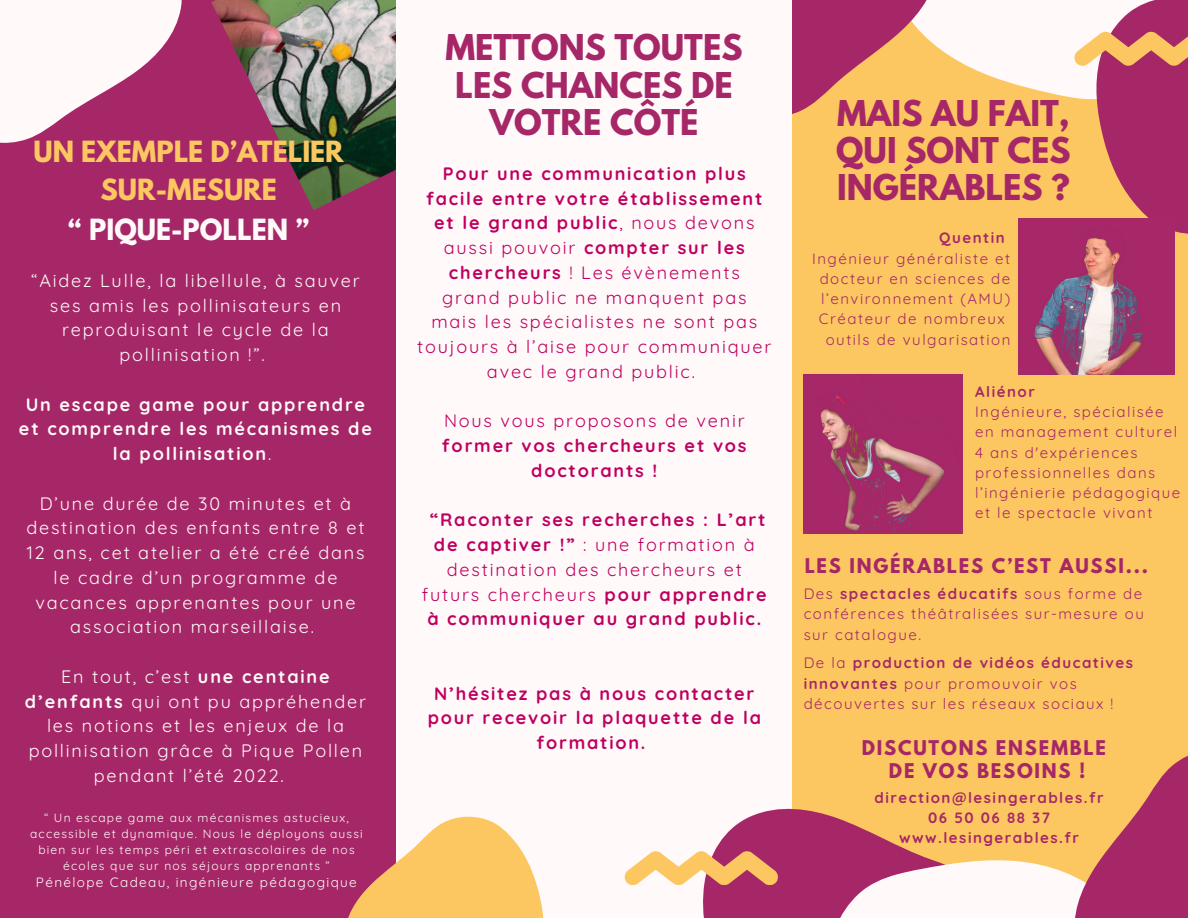
<style>
.page{position:relative;width:1188px;height:918px;background:#fcc761}
.page>*{position:absolute;margin:0;border:0;box-sizing:border-box;transform-origin:0 0}
.t1{font:700 31.5px/37.2px "League Spartan";color:#a62767;text-align:center}
.t2{font:700 25.8px/38.2px "League Spartan";color:#fcc761;text-align:center}
.t3{font:700 25.8px "League Spartan";color:#fffaf9}
.t4{font:18px/24.8px "Quicksand";letter-spacing:.1em;color:#fffaf9;text-align:center}
.t5{font:700 18px/24.8px "Quicksand";letter-spacing:.1em;color:#be0060;text-align:center}
.t6{font:18px/24.8px "Quicksand";letter-spacing:.1em;color:#be0060;text-align:center}
.t7{font:700 18px/24.8px "Quicksand";letter-spacing:.1em;color:#fffaf9;text-align:center}
.t8{font:700 18px/22.5px "League Spartan";letter-spacing:.1em;color:#a62767;text-align:center}
.t9{font:15px/20.2px "Quicksand";letter-spacing:.1em;color:#a62767}
.t10{font:700 15px/20px "Quicksand";letter-spacing:.1em;color:#a62767;text-align:center}
.t11{font:13.5px "Quicksand";letter-spacing:.1em;color:#fffaf9}
.t12{font:12px/16px "Quicksand";letter-spacing:.1em;color:#fffaf9;text-align:center}
.s1{font-weight:400}
.s2{font-weight:700}
</style>
<div class="page">
<div style="left:0;top:0;width:396px;height:918px;background:#a62767"></div>
<img style="left:211px;top:0;width:185px;height:210px">
<svg style="left:965px;top:0;width:80px;height:92px;background:#fef3e5"></svg>
<svg style="left:792px;top:0;width:173px;height:114px"></svg>
<svg style="left:1045px;top:0;width:143px;height:281px"></svg>
<div style="left:396px;top:0;width:396px;height:918px;background:#fffaf9"></div>
<svg style="left:1010px;top:860px;width:50px;height:58px;background:#fef6ed"></svg>
<svg style="left:1060px;top:755px;width:128px;height:163px"></svg>
<svg style="left:624px;top:808px;width:386px;height:110px"></svg>
<svg style="left:348px;top:816px;width:196px;height:102px"></svg>
<svg style="left:0;top:0;width:182px;height:143px"></svg>
<img style="left:1019px;top:219px;width:155px;height:155px">
<img style="left:804px;top:375px;width:158px;height:158px">
<h2 class="t2" style="left:34px;top:136px;width:312px">UN EXEMPLE D’ATELIER<br>SUR-MESURE</h2>
<p class="t3" style="left:68px;top:217px;width:243px">“ PIQUE-POLLEN ”</p>
<h5 class="t4" style="left:31px;top:268px;width:330px">“Aidez Lulle, la libellule, à sauver ses amis les pollinisateurs en reproduisant le cycle de la pollinisation !”.</h5>
<h5 class="t7" style="left:19px;top:392px;width:355px">Un escape game pour apprendre et comprendre les mécanismes de la pollinisation<span class="s1">.</span></h5>
<p class="t4" style="left:26px;top:491px;width:340px">D’une durée de 30 minutes et à destination des enfants entre 8 et<br>12 ans, cet atelier a été créé dans le cadre d’un programme de vacances apprenantes pour une association marseillaise.</p>
<p class="t4" style="left:61px;top:664px;width:270px">En tout, c’est <span class="s2">une centaine</span></p>
<p class="t4" style="left:25px;top:689px;width:343px"><span class="s2">d’enfants</span> qui ont pu appréhender</p>
<p class="t4" style="left:47px;top:713px;width:298px">les notions et les enjeux de la</p>
<p class="t4" style="left:29px;top:738px;width:335px">pollinisation grâce à Pique Pollen</p>
<p class="t4" style="left:94px;top:763px;width:191px">pendant l’été 2022.</p>
<p class="t12" style="left:30px;top:810px;width:334px">“ Un escape game aux mécanismes astucieux, accessible et dynamique. Nous le déployons aussi bien sur les temps péri et extrascolaires de nos écoles que sur nos séjours apprenants ”</p>
<p class="t11" style="left:36px;top:874px;width:322px">Pénélope Cadeau, ingénieure pédagogique</p>
<h2 class="t1" style="left:445px;top:33px;width:299px">METTONS TOUTES<br>LES CHANCES DE<br>VOTRE CÔTÉ</h2>
<h1 class="t6" style="left:417px;top:161px;width:356px"><span class="s2">Pour une communication plus facile entre votre établissement et le grand public</span>, nous devons aussi pouvoir <span class="s2">compter sur les chercheurs</span> ! Les évènements<br>grand public ne manquent pas<br>mais les spécialistes ne sont pas toujours à l’aise pour communiquer avec le grand public.</h1>
<h5 class="t5" style="left:442px;top:408px;width:306px"><span class="s1">Nous vous proposons de venir </span>former vos chercheurs et vos doctorants !</h5>
<h5 class="t5" style="left:422px;top:507px;width:346px">“Raconter ses recherches : L’art de captiver !” <span class="s1">: une formation à destination des chercheurs et futurs chercheurs</span> pour apprendre à communiquer au grand public.</h5>
<h5 class="t5" style="left:428px;top:681px;width:335px">N’hésitez pas à nous contacter pour recevoir la plaquette de la formation.</h5>
<h4 class="t1" style="left:836px;top:98px;width:236px;text-align:justify">MAIS AU FAIT, QUI SONT CES INGÉRABLES ?</h4>
<p class="t10" style="left:939px;top:228px;width:67px">Quentin</p>
<p class="t9" style="left:812px;top:248px;width:200px;text-align:center">Ingénieur généraliste et docteur en sciences de l’environnement (AMU)</p>
<p class="t9" style="left:819px;top:309px;width:187px">Créateur de nombreux</p>
<p class="t9" style="left:826px;top:329px;width:186px">outils de vulgarisation</p>
<p class="t10" style="left:975px;top:381px;width:61px">Aliénor</p>
<h1 class="t9" style="left:975px;top:401px;width:190px">Ingénieure, spécialisée</h1>
<p class="t9" style="left:975px;top:422px;width:204px">en management culturel</p>
<p class="t9" style="left:975px;top:442px;width:207px">4 ans d'expériences professionnelles dans l’ingénierie pédagogique</p>
<p class="t9" style="left:975px;top:503px;width:179px">et le spectacle vivant</p>
<p class="t8" style="left:805px;top:557px;width:345px">LES INGÉRABLES C’EST AUSSI...</p>
<p class="t9" style="left:804px;top:583px;width:342px;text-align:justify">Des <span class="s2">spectacles éducatifs</span> sous forme de conférences théâtralisées sur-mesure ou sur catalogue.</p>
<p class="t9" style="left:804px;top:652px;width:331px">De la <span class="s2">production de vidéos éducatives innovantes</span> pour promouvoir vos découvertes sur les réseaux sociaux !</p>
<p class="t8" style="left:862px;top:739px;width:246px">DISCUTONS ENSEMBLE<br>DE VOS BESOINS !</p>
<p class="t10" style="left:875px;top:787px;width:231px">direction@lesingerables.fr<br>06 50 06 88 37 www.lesingerables.fr</p>
</div>
